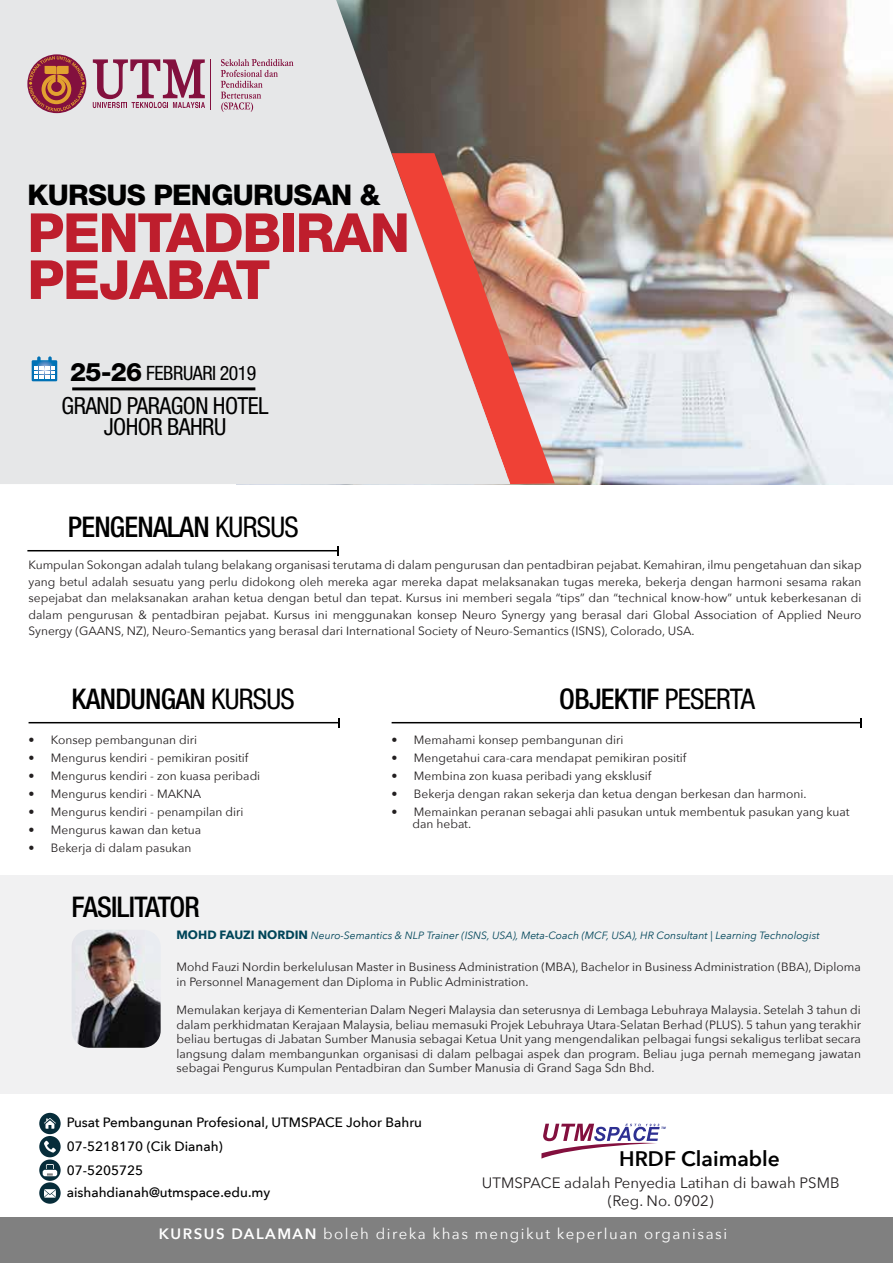
<style>
.page{position:relative;width:893px;height:1263px;background:#fff}
.page>*{position:absolute;margin:0;border:0;box-sizing:border-box;transform-origin:0 0}
.t1{font:800 54px/47px "Helvetica Neue LT Std";letter-spacing:-.025em;color:#be1e2d}
.t2{font:500 condensed 28.5px "Helvetica Neue LT Std";letter-spacing:-.025em;color:#000}
.t3{font:800 28.5px "Helvetica Neue LT Std";letter-spacing:-.025em;color:#000}
.t4{font:condensed 23.55px/21px "Helvetica Neue LT Std";letter-spacing:-.025em;color:#000;text-align:center}
.t5{font:600 21px "Avenir Next";color:#000}
.t6{font:condensed 19.8px "Helvetica Neue LT Std";letter-spacing:-.025em;color:#000}
.t7{font:15px "Avenir Next";letter-spacing:.1em;color:#fff}
.t8{font:15px/18px "Avenir Next";color:#231f20;text-align:center}
.t9{font:500 13.5px/23.4px "Avenir Next";color:#000}
.t10{font:12px/14.4px "Avenir Next";color:#231f20}
.t11{font:italic 10.5px "Avenir Next";color:#004559}
.t12{font:italic 700 3.15px "Arial";color:#2e368f}
.s1{font-weight:800;font-stretch:normal;font-size:25.5px}
.s2{font-weight:400}
.s3{font-weight:700;font-style:normal;font-size:12px}
.s4{font-weight:600}
</style>
<div class="page">
<img style="left:518px;top:0;width:375px;height:484px">
<div style="left:0;top:1217px;width:893px;height:46px;background:#808080"></div>
<div style="left:1px;top:875px;width:892px;height:219px;background:#f1f1f2"></div>
<img style="left:510px;top:153px;width:45px;height:331px">
<svg style="left:0;top:0;width:510px;height:484px;background:#d6cccb"></svg>
<svg style="left:32px;top:356px;width:25px;height:25px"></svg>
<hr style="left:72px;top:387px;width:183px;height:3px;background:#000">
<hr style="left:27px;top:550px;width:311px;height:1px;background:#000">
<hr style="left:29px;top:722px;width:310px;height:1px;background:#000">
<hr style="left:392px;top:722px;width:469px;height:1px;background:#000">
<svg style="left:39px;top:1113px;width:22px;height:44px"></svg>
<svg style="left:39px;top:1182px;width:22px;height:22px"></svg>
<svg style="left:39px;top:1159px;width:22px;height:22px"></svg>
<div style="left:43px;top:1170px;width:14px;height:6px;background:#fff;border-radius:2px"></div>
<svg style="left:46px;top:1164px;width:8px;height:12px"></svg>
<svg style="left:27px;top:54px;width:59px;height:59px"></svg>
<svg style="left:29px;top:56px;width:56px;height:55px;background:#ad5a52"></svg>
<svg style="left:93px;top:59px;width:112px;height:49px;background:#c096a7"></svg>
<hr style="left:210px;top:59px;width:1px;height:51px;background:#83103e">
<svg style="left:221px;top:59px;width:72px;height:53px;background:#d7c7ce"></svg>
<svg style="left:541px;top:1124px;width:119px;height:34px"></svg>
<img style="left:72px;top:930px;width:89px;height:118px">
<h2 class="t3" style="left:27px;top:177px;width:355px">KURSUS PENGURUSAN &amp;</h2>
<h1 class="t1" style="left:27px;top:209px;width:384px">PENTADBIRAN<br>PEJABAT</h1>
<h3 class="t6" style="left:70px;top:362px;width:188px"><span class="s1">25-26</span> FEBRUARI 2019</h3>
<h3 class="t4" style="left:62px;top:395px;width:209px">GRAND PARAGON HOTEL<br>JOHOR BAHRU</h3>
<h2 class="t2" style="left:68px;top:510px;width:232px">PENGENALAN <span class="s2">KURSUS</span></h2>
<p class="t10" style="left:29px;top:556px;width:835px;line-height:16.5px;text-align:justify">Kumpulan Sokongan adalah tulang belakang organisasi terutama di dalam pengurusan dan pentadbiran pejabat. Kemahiran, ilmu pengetahuan dan sikap yang betul adalah sesuatu yang perlu didokong oleh mereka agar mereka dapat melaksanakan tugas mereka, bekerja dengan harmoni sesama rakan sepejabat dan melaksanakan arahan ketua dengan betul dan tepat. Kursus ini memberi segala “tips” dan “technical know-how” untuk keberkesanan di dalam pengurusan &amp; pentadbiran pejabat. Kursus ini menggunakan konsep Neuro Synergy yang berasal dari Global Association of Applied Neuro Synergy (GAANS, NZ), Neuro-Semantics yang berasal dari International Society of Neuro-Semantics (ISNS), Colorado, USA.</p>
<h2 class="t2" style="left:72px;top:682px;width:225px">KANDUNGAN <span class="s2">KURSUS</span></h2>
<h2 class="t2" style="left:559px;top:682px;width:197px">OBJEKTIF <span class="s2">PESERTA</span></h2>
<p class="t10" style="left:29px;top:732px;width:170px">• Konsep pembangunan diri</p>
<p class="t10" style="left:29px;top:750px;width:221px">• Mengurus kendiri - pemikiran positif</p>
<p class="t10" style="left:29px;top:768px;width:233px">• Mengurus kendiri - zon kuasa peribadi</p>
<p class="t10" style="left:29px;top:786px;width:174px">• Mengurus kendiri - MAKNA</p>
<p class="t10" style="left:29px;top:804px;width:216px">• Mengurus kendiri - penampilan diri</p>
<p class="t10" style="left:29px;top:822px;width:174px">• Mengurus kawan dan ketua</p>
<p class="t10" style="left:29px;top:840px;width:164px">• Bekerja di dalam pasukan</p>
<h2 class="t2" style="left:72px;top:890px;width:130px">FASILITATOR</h2>
<p class="t10" style="left:392px;top:732px;width:233px">• Memahami konsep pembangunan diri</p>
<p class="t10" style="left:392px;top:750px;width:296px">• Mengetahui cara-cara mendapat pemikiran positif</p>
<p class="t10" style="left:392px;top:768px;width:261px">• Membina zon kuasa peribadi yang eksklusif</p>
<p class="t10" style="left:392px;top:786px;width:416px">• Bekerja dengan rakan sekerja dan ketua dengan berkesan dan harmoni.</p>
<p class="t10" style="left:412px;top:805px;width:439px;line-height:12px;text-indent:-21px">• Memainkan peranan sebagai ahli pasukan untuk membentuk pasukan yang kuat dan hebat.</p>
<p class="t11" style="left:176px;top:926px;width:645px"><span class="s3">MOHD FAUZI NORDIN</span> Neuro-Semantics &amp; NLP Trainer (ISNS, USA), Meta-Coach (MCF, USA), HR Consultant | Learning Technologist</p>
<p class="t10" style="left:176px;top:959px;width:686px">Mohd Fauzi Nordin berkelulusan Master in Business Administration (MBA), Bachelor in Business Administration (BBA), Diploma in Personnel Management dan Diploma in Public Administration.</p>
<p class="t10" style="left:176px;top:1002px;width:686px;text-align:justify">Memulakan kerjaya di Kementerian Dalam Negeri Malaysia dan seterusnya di Lembaga Lebuhraya Malaysia. Setelah 3 tahun di dalam perkhidmatan Kerajaan Malaysia, beliau memasuki Projek Lebuhraya Utara-Selatan Berhad (PLUS). 5 tahun yang terakhir beliau bertugas di Jabatan Sumber Manusia sebagai Ketua Unit yang mengendalikan pelbagai fungsi sekaligus terlibat secara langsung dalam membangunkan organisasi di dalam pelbagai aspek dan program. Beliau juga pernah memegang jawatan sebagai Pengurus Kumpulan Pentadbiran dan Sumber Manusia di Grand Saga Sdn Bhd.</p>
<p class="t9" style="left:67px;top:1110px;width:357px">Pusat Pembangunan Profesional, UTMSPACE Johor Bahru<br>07-5218170 (Cik Dianah)<br>07-5205725<br>aishahdianah@utmspace.edu.my</p>
<p class="t7" style="left:159px;top:1221px;width:570px"><span class="s4">KURSUS DALAMAN</span> boleh direka khas mengikut keperluan organisasi</p>
<p class="t12" style="left:661px;top:1126px;width:6px">TM</p>
<h3 class="t5" style="left:619px;top:1141px;width:162px">HRDF Claimable</h3>
<p class="t8" style="left:482px;top:1173px;width:359px">UTMSPACE adalah Penyedia Latihan di bawah PSMB (Reg. No. 0902)</p>
</div>
